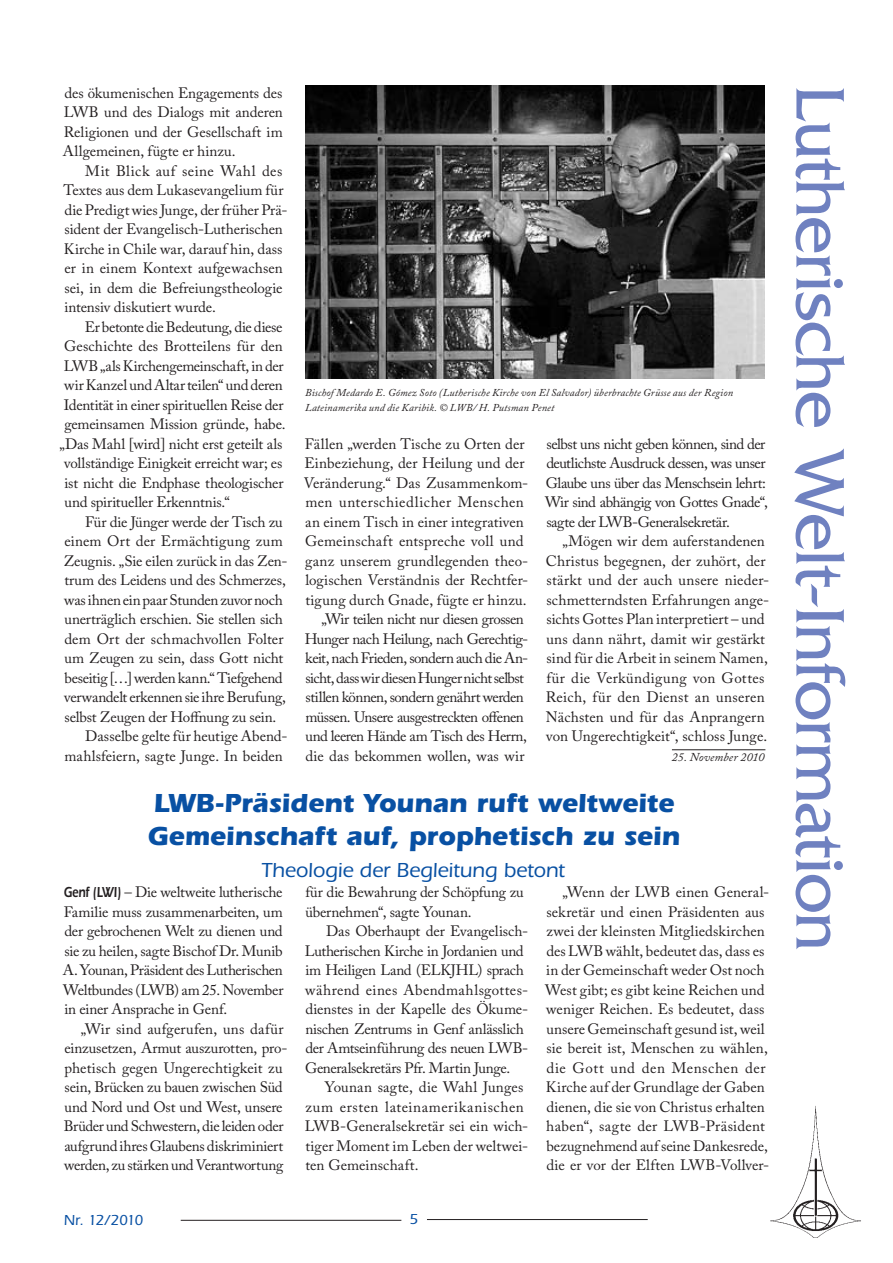
<style>
.page{position:relative;width:893px;height:1263px;background:#fff}
.page>*{position:absolute;margin:0;border:0;box-sizing:border-box;transform-origin:0 0}
.t1{font:72px "Friz Quadrata";letter-spacing:-.02em;color:#6f81c0}
.t2{font:700 27px/33px "Itc Eras";letter-spacing:-.005em;color:#0850a3}
.t3{font:500 21px "Itc Eras";letter-spacing:-.005em;color:#0850a3}
.t4{font:15px/19.5px "Adobe Caslon Pro";letter-spacing:-.005em;color:#231f20}
.t5{font:15px/19.5px "Adobe Caslon Pro";letter-spacing:-.035em;color:#231f20}
.t6{font:15px "Adobe Caslon Pro";letter-spacing:-.04em;color:#231f20}
.t7{font:15px "Adobe Caslon Pro";letter-spacing:-.025em;color:#231f20}
.t8{font:15px "Adobe Caslon Pro";letter-spacing:.015em;color:#231f20}
.t9{font:15px "Adobe Caslon Pro";letter-spacing:.03em;color:#231f20}
.t10{font:500 15px "Itc Eras";letter-spacing:-.07em;color:#0850a3}
.t11{font:italic 12px "Adobe Caslon Pro";letter-spacing:.01em;color:#231f20}
.t12{font:italic 10.5px/15px "Adobe Caslon Pro";letter-spacing:.015em;color:#231f20}
.s1{font-family:"Itc Eras";font-weight:600}
</style>
<div class="page">
<hr style="left:181px;top:1220px;width:220px;height:1px;background:#231f20">
<hr style="left:427px;top:1219px;width:221px;height:1px;background:#231f20">
<img style="left:770px;top:1106px;width:91px;height:132px">
<hr style="left:672px;top:749px;width:93px;height:1px;background:#231f20">
<img style="left:305px;top:85px;width:460px;height:293px">
<p class="t4" style="left:64px;top:83px;width:220px">des ökumenischen Engagements des</p>
<h1 class="t1" style="left:860px;top:85px;width:868px;rotate:90deg">Lutherische Welt-Information</h1>
<p class="t4" style="left:63px;top:102px;width:221px;text-align:justify">LWB und des Dialogs mit anderen Religionen und der Gesellschaft im Allgemeinen, fügte er hinzu.</p>
<p class="t4" style="left:64px;top:161px;width:225px;text-indent:22px">Mit Blick auf seine Wahl des Textes aus dem Lukasevangelium für die Predigt wies Junge, der früher Prä&shy;sident der Evangelisch-Lutherischen Kirche in Chile war, darauf hin, dass er in einem Kontext aufgewachsen sei, in dem die Befreiungstheologie intensiv diskutiert wurde.</p>
<p class="t7" style="left:85px;top:318px;width:199px">Er betonte die Bedeutung, die diese</p>
<p class="t4" style="left:64px;top:336px;width:220px">Geschichte des Brotteilens für den</p>
<p class="t4" style="left:64px;top:356px;width:221px">LWB „als Kirchengemeinschaft, in der</p>
<p class="t4" style="left:64px;top:375px;width:220px">wir Kanzel und Altar teilen“ und deren</p>
<p class="t4" style="left:64px;top:395px;width:221px">Identität in einer spirituellen Reise der</p>
<p class="t4" style="left:64px;top:414px;width:223px">gemeinsamen Mission gründe, habe.</p>
<p class="t4" style="left:59px;top:434px;width:225px">„Das Mahl [wird] nicht erst geteilt als</p>
<p class="t4" style="left:64px;top:453px;width:220px">vollständige Einigkeit erreicht war; es</p>
<p class="t4" style="left:64px;top:473px;width:221px">ist nicht die Endphase theologischer</p>
<p class="t4" style="left:65px;top:492px;width:167px">und spiritueller Erkenntnis.“</p>
<p class="t4" style="left:85px;top:512px;width:199px">Für die Jünger werde der Tisch zu</p>
<p class="t4" style="left:64px;top:531px;width:220px">einem Ort der Ermächtigung zum</p>
<p class="t4" style="left:64px;top:551px;width:225px">Zeugnis. „Sie eilen zurück in das Zen-</p>
<p class="t4" style="left:64px;top:570px;width:223px">trum des Leidens und des Schmerzes,</p>
<p class="t4" style="left:64px;top:590px;width:220px">was ihnen ein paar Stunden zuvor noch</p>
<p class="t4" style="left:65px;top:609px;width:220px">unerträglich erschien. Sie stellen sich</p>
<p class="t4" style="left:64px;top:629px;width:221px">dem Ort der schmachvollen Folter</p>
<p class="t4" style="left:65px;top:648px;width:220px">um Zeugen zu sein, dass Gott nicht</p>
<p class="t7" style="left:65px;top:669px;width:220px">beseitig […] werden kann.“ Tiefgehend</p>
<p class="t4" style="left:64px;top:687px;width:223px">verwandelt erkennen sie ihre Berufung,</p>
<p class="t4" style="left:65px;top:707px;width:213px">selbst Zeugen der Hoffnung zu sein.</p>
<p class="t4" style="left:85px;top:726px;width:204px">Dasselbe gelte für heutige Abend-</p>
<p class="t4" style="left:64px;top:746px;width:220px">mahlsfeiern, sagte Junge. In beiden</p>
<p class="t12" style="left:305px;top:385px;width:430px">Bischof Medardo E. Gómez Soto (Lutherische Kirche von El Salvador) überbrachte Grüsse aus der Region<br>Lateinamerika und die Karibik. © LWB/ H. Putsman Penet</p>
<p class="t4" style="left:305px;top:434px;width:221px">Fällen „werden Tische zu Orten der</p>
<p class="t4" style="left:305px;top:453px;width:221px">Einbeziehung, der Heilung und der</p>
<p class="t4" style="left:304px;top:473px;width:226px">Veränderung.“ Das Zusammenkom-</p>
<p class="t9" style="left:305px;top:493px;width:220px">men unterschiedlicher Menschen</p>
<p class="t4" style="left:305px;top:512px;width:220px">an einem Tisch in einer integrativen</p>
<p class="t8" style="left:305px;top:532px;width:220px">Gemeinschaft entspreche voll und</p>
<p class="t4" style="left:305px;top:551px;width:225px">ganz unserem grundlegenden theo-</p>
<p class="t4" style="left:305px;top:570px;width:224px">logischen Verständnis der Rechtfer-</p>
<p class="t4" style="left:305px;top:590px;width:223px">tigung durch Gnade, fügte er hinzu.</p>
<p class="t5" style="left:322px;top:609px;width:204px">„Wir teilen nicht nur diesen grossen</p>
<p class="t5" style="left:305px;top:629px;width:225px">Hunger nach Heilung, nach Gerechtig-</p>
<p class="t6" style="left:305px;top:649px;width:225px">keit, nach Frieden, sondern auch die An-</p>
<p class="t6" style="left:306px;top:669px;width:220px">sicht, dass wir diesen Hunger nicht selbst</p>
<p class="t5" style="left:306px;top:687px;width:220px">stillen können, sondern genährt werden</p>
<p class="t5" style="left:305px;top:707px;width:220px">müssen. Unsere ausgestreckten offenen</p>
<p class="t5" style="left:305px;top:726px;width:223px">und leeren Hände am Tisch des Herrn,</p>
<p class="t4" style="left:305px;top:746px;width:221px">die das bekommen wollen, was wir</p>
<p class="t5" style="left:545px;top:434px;width:224px">selbst uns nicht geben können, sind der deutlichste Ausdruck dessen, was unser Glaube uns über das Menschsein lehrt:<br>Wir sind abhängig von Gottes Gnade“, sagte der LWB-Generalsekretär.</p>
<p class="t4" style="left:546px;top:531px;width:225px;text-indent:17px">„Mögen wir dem auferstandenen Christus begegnen, der zuhört, der stärkt und der auch unsere nieder&shy;schmetterndsten Erfahrungen ange&shy;sichts Gottes Plan interpretiert – und uns dann nährt, damit wir gestärkt sind für die Arbeit in seinem Namen, für die Verkündigung von Gottes Reich, für den Dienst an unseren Nächsten und für das Anprangern von Ungerechtigkeit“, schloss Junge.</p>
<p class="t11" style="left:672px;top:749px;width:94px">25. November 2010</p>
<h2 class="t2" style="left:148px;top:786px;width:534px">LWB-Präsident Younan ruft weltweite<br>Gemeinschaft auf, prophetisch zu sein</h2>
<h3 class="t3" style="left:261px;top:858px;width:305px">Theologie der Begleitung betont</h3>
<p class="t4" style="left:63px;top:882px;width:222px;text-align:justify"><span class="s1">Genf (LWI)</span> – Die weltweite lutherische Familie muss zusammenarbeiten, um der gebrochenen Welt zu dienen und sie zu heilen, sagte Bischof Dr. Munib A. Younan, Präsident des Lutherischen Weltbundes (LWB) am 25. November in einer Ansprache in Genf.</p>
<p class="t4" style="left:64px;top:1019px;width:225px;text-indent:17px">„Wir sind aufgerufen, uns dafür einzusetzen, Armut auszurotten, pro&shy;phetisch gegen Ungerechtigkeit zu sein, Brücken zu bauen zwischen Süd und Nord und Ost und West, unsere Brüder und Schwestern, die leiden oder aufgrund ihres Glaubens diskriminiert werden, zu stärken und Verantwortung</p>
<p class="t4" style="left:305px;top:882px;width:220px">für die Bewahrung der Schöpfung zu übernehmen“, sagte Younan.</p>
<p class="t4" style="left:305px;top:921px;width:225px;text-indent:21px">Das Oberhaupt der Evangelisch-Lutherischen Kirche in Jordanien und im Heiligen Land (ELKJHL) sprach während eines Abendmahlsgottes&shy;dienstes in der Kapelle des Ökume&shy;nischen Zentrums in Genf anlässlich der Amtseinführung des neuen LWB-Generalsekretärs Pfr. Martin Junge.</p>
<p class="t4" style="left:305px;top:1077px;width:225px;text-indent:20px">Younan sagte, die Wahl Junges zum ersten lateinamerikanischen<br>LWB-Generalsekretär sei ein wich&shy;tiger Moment im Leben der weltwei&shy;ten Gemeinschaft.</p>
<p class="t4" style="left:545px;top:882px;width:226px;text-indent:17px">„Wenn der LWB einen General&shy;sekretär und einen Präsidenten aus zwei der kleinsten Mitgliedskirchen des LWB wählt, bedeutet das, dass es in der Gemeinschaft weder Ost noch West gibt; es gibt keine Reichen und weniger Reichen. Es bedeutet, dass unsere Gemeinschaft gesund ist, weil sie bereit ist, Menschen zu wählen, die Gott und den Menschen der Kirche auf der Grundlage der Gaben dienen, die sie von Christus erhalten haben“, sagte der LWB-Präsident bezugnehmend auf seine Dankesrede, die er vor der Elften LWB-Vollver-</p>
<p class="t10" style="left:64px;top:1212px;width:81px">Nr. 12/2010</p>
</div>
